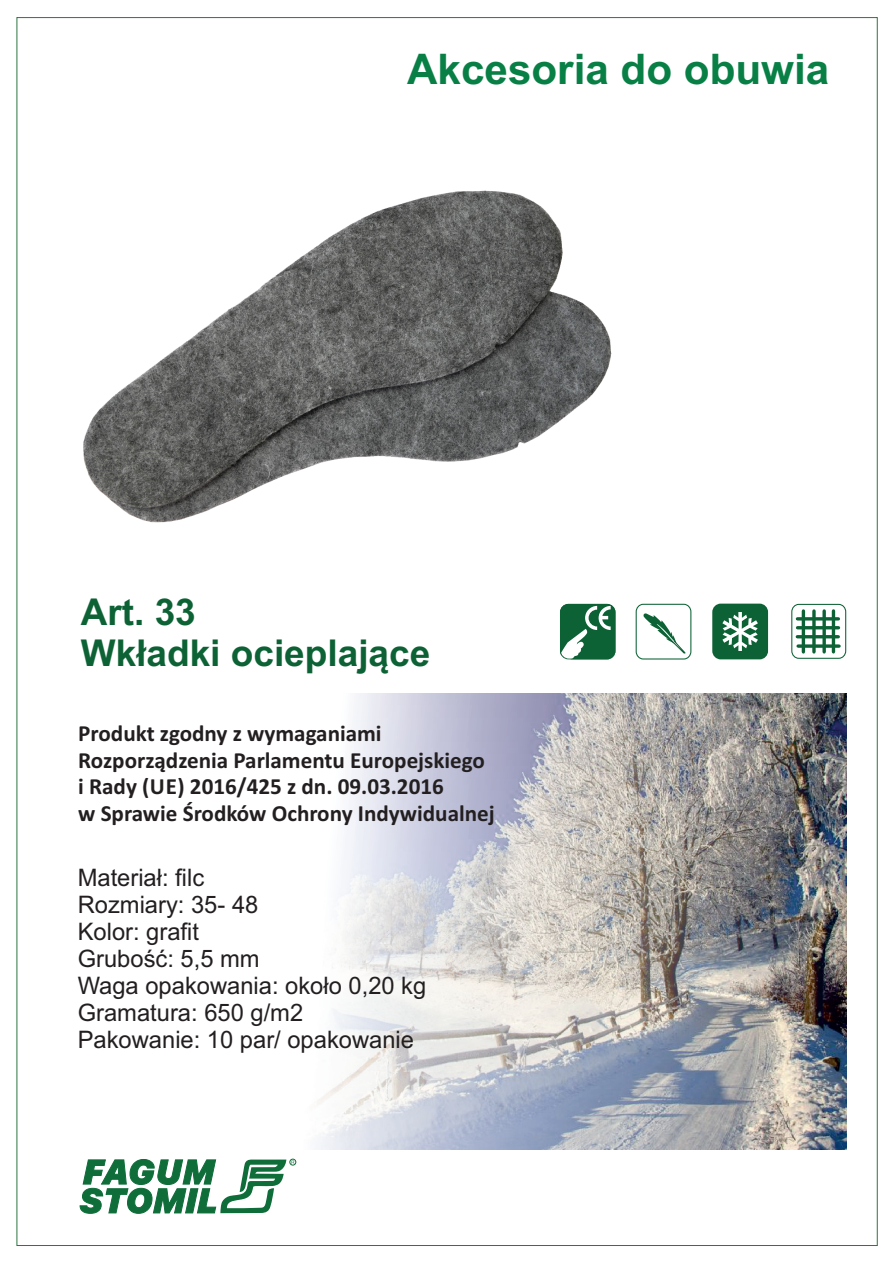
<style>
.page{position:relative;width:893px;height:1263px;background:#fff}
.page>*{position:absolute;margin:0;border:0;box-sizing:border-box;transform-origin:0 0}
.t1{font:700 42.15px "Arial";color:#077f45}
.t2{font:700 37.05px/41.4px "Arial";color:#0d6235}
.t3{font:24.15px/27px "Arial";color:#231f20}
.t4{font:700 23.1px/26.7px "Calibri";color:#231f20}
</style>
<div class="page">
<img style="left:83px;top:190px;width:582px;height:418px">
<img style="left:317px;top:693px;width:529px;height:456px">
<div style="left:289px;top:1159px;width:7px;height:6px;border:1px solid #0f6d38;border-radius:50%"></div>
<svg style="left:79px;top:1159px;width:215px;height:55px"></svg>
<svg style="left:560px;top:604px;width:55px;height:55px"></svg>
<svg style="left:791px;top:604px;width:55px;height:55px"></svg>
<div style="left:636px;top:604px;width:55px;height:55px;background:#fff;border:1px solid #0d6235;border-radius:7px"></div>
<svg style="left:643px;top:613px;width:42px;height:41px"></svg>
<svg style="left:712px;top:604px;width:56px;height:55px;background:#3e825e"></svg>
<hr style="left:802px;top:611px;width:3px;height:41px;background:#0d6235">
<svg style="left:812px;top:611px;width:4px;height:41px"></svg>
<svg style="left:822px;top:611px;width:4px;height:41px"></svg>
<hr style="left:832px;top:611px;width:3px;height:41px;background:#0d6235">
<hr style="left:797px;top:617px;width:41px;height:3px;background:#0d6235">
<hr style="left:797px;top:626px;width:41px;height:3px;background:#0d6235">
<hr style="left:797px;top:635px;width:41px;height:3px;background:#0d6235">
<svg style="left:798px;top:644px;width:41px;height:4px"></svg>
<h1 class="t1" style="left:407px;top:53px;width:424px">Akcesoria do obuwia</h1>
<h2 class="t2" style="left:81px;top:595px;width:351px">Art. 33<br>Wkładki ocieplające</h2>
<p class="t4" style="left:78px;top:722px;width:418px">Produkt zgodny z wymaganiami Rozporządzenia Parlamentu Europejskiego i Rady (UE) 2016/425 z dn. 09.03.2016<br>w Sprawie Środków Ochrony Indywidualnej</p>
<p class="t3" style="left:78px;top:867px;width:350px">Materiał: filc<br>Rozmiary: 35- 48<br>Kolor: grafit<br>Grubość: 5,5 mm<br>Waga opakowania: około 0,20 kg<br>Gramatura: 650 g/m2<br>Pakowanie: 10 par/ opakowanie</p>
</div>
